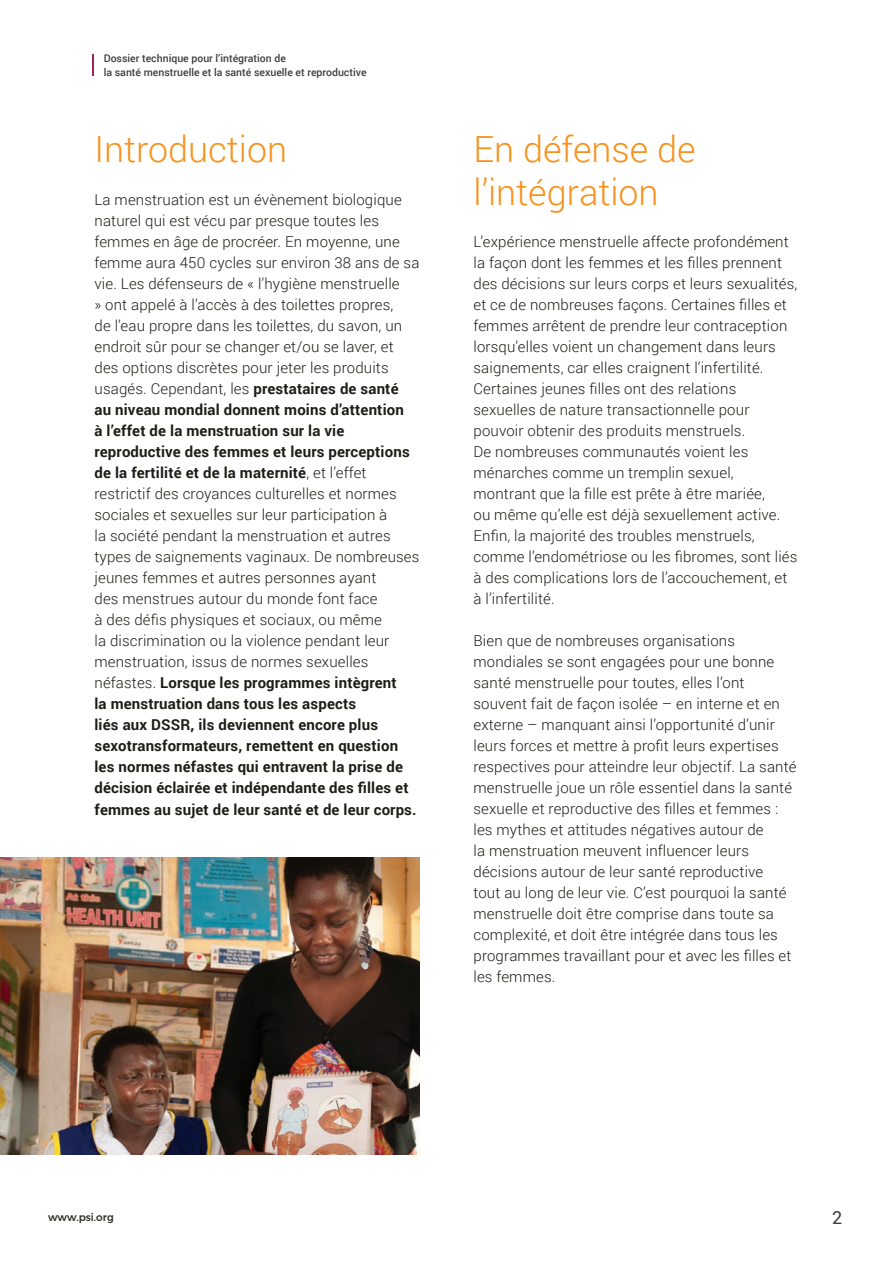
<style>
.page{position:relative;width:893px;height:1263px;background:#fff}
.page>*{position:absolute;margin:0;border:0;box-sizing:border-box;transform-origin:0 0}
.t1{font:300 36px/42.3px "Roboto";color:#f7931d}
.t2{font:18px "Roboto";color:#3e3e3f}
.t3{font:300 15px/21px "Roboto";letter-spacing:.01em;color:#1e1e18}
.t4{font:500 10.5px/13.5px "Roboto";color:#3e3e3f}
.t5{font:500 10.5px "Montserrat";color:#2f2d29}
.s1{font-weight:700}
</style>
<div class="page">
<hr style="left:92px;top:55px;width:2px;height:21px;background:#9e2166">
<img style="left:0;top:858px;width:419px;height:297px">
<p class="t4" style="left:104px;top:52px;width:264px">Dossier technique pour l’intégration de<br>la santé menstruelle et la santé sexuelle et reproductive</p>
<h1 class="t1" style="left:94px;top:127px;width:194px">Introduction</h1>
<p class="t3" style="left:94px;top:189px;width:326px">La menstruation est un évènement biologique naturel qui est vécu par presque toutes les femmes en âge de procréer. En moyenne, une femme aura 450 cycles sur environ 38 ans de sa vie. Les défenseurs de « l’hygiène menstruelle<br>» ont appelé à l’accès à des toilettes propres,<br>de l’eau propre dans les toilettes, du savon, un endroit sûr pour se changer et/ou se laver, et des options discrètes pour jeter les produits usagés. Cependant, les <span class="s1">prestataires de santé<br>au niveau mondial donnent moins d’attention<br>à l’effet de la menstruation sur la vie reproductive des femmes et leurs perceptions de la fertilité et de la maternité</span>, et l’effet restrictif des croyances culturelles et normes sociales et sexuelles sur leur participation à<br>la société pendant la menstruation et autres types de saignements vaginaux. De nombreuses jeunes femmes et autres personnes ayant<br>des menstrues autour du monde font face<br>à des défis physiques et sociaux, ou même<br>la discrimination ou la violence pendant leur menstruation, issus de normes sexuelles néfastes. <span class="s1">Lorsque les programmes intègrent<br>la menstruation dans tous les aspects<br>liés aux DSSR, ils deviennent encore plus sexotransformateurs, remettent en question les normes néfastes qui entravent la prise de décision éclairée et indépendante des filles et femmes au sujet de leur santé et de leur corps.</span></p>
<h1 class="t1" style="left:473px;top:127px;width:224px">En défense de l’intégration</h1>
<p class="t3" style="left:473px;top:231px;width:325px">L’expérience menstruelle affecte profondément la façon dont les femmes et les filles prennent des décisions sur leurs corps et leurs sexualités, et ce de nombreuses façons. Certaines filles et femmes arrêtent de prendre leur contraception lorsqu’elles voient un changement dans leurs saignements, car elles craignent l’infertilité.<br>Certaines jeunes filles ont des relations sexuelles de nature transactionnelle pour pouvoir obtenir des produits menstruels.<br>De nombreuses communautés voient les ménarches comme un tremplin sexuel, montrant que la fille est prête à être mariée,<br>ou même qu’elle est déjà sexuellement active.<br>Enfin, la majorité des troubles menstruels, comme l’endométriose ou les fibromes, sont liés à des complications lors de l’accouchement, et à l’infertilité.</p>
<p class="t3" style="left:473px;top:630px;width:325px">Bien que de nombreuses organisations mondiales se sont engagées pour une bonne santé menstruelle pour toutes, elles l’ont souvent fait de façon isolée – en interne et en externe – manquant ainsi l’opportunité d’unir leurs forces et mettre à profit leurs expertises respectives pour atteindre leur objectif. La santé menstruelle joue un rôle essentiel dans la santé sexuelle et reproductive des filles et femmes : les mythes et attitudes négatives autour de<br>la menstruation meuvent influencer leurs décisions autour de leur santé reproductive<br>tout au long de leur vie. C’est pourquoi la santé menstruelle doit être comprise dans toute sa complexité, et doit être intégrée dans tous les programmes travaillant pour et avec les filles et les femmes.</p>
<p class="t5" style="left:48px;top:1209px;width:67px">www.psi.org</p>
<p class="t2" style="left:832px;top:1205px;width:12px">2</p>
</div>
